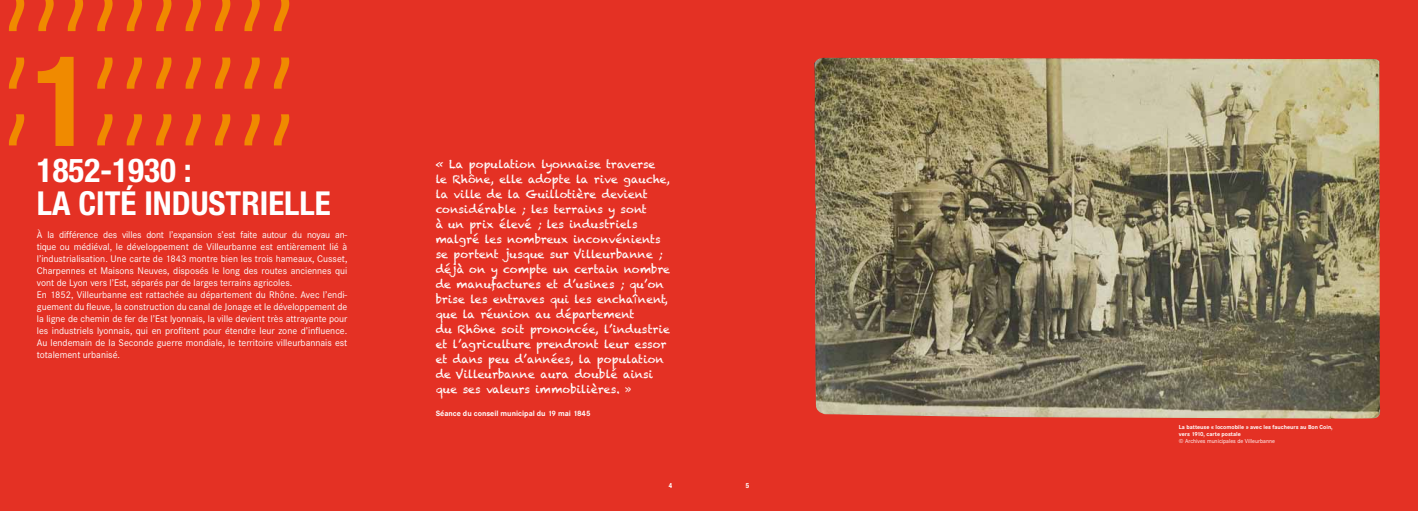
<style>
.page{position:relative;width:1418px;height:511px;background:#fff}
.page>*{position:absolute;margin:0;border:0;box-sizing:border-box;transform-origin:0 0}
.t1{font:700 condensed 125.7px "Helvetica Neue";color:#f08a00}
.t2{font:700 condensed 33px/33px "Helvetica Neue";color:#fff}
.t3{font:11px/15px "Chalkduster";color:#fff}
.t4{font:10px/12px "Corporate S";color:#fff}
.t5{font:700 8px "Corporate S";color:#fff}
.t6{font:700 condensed 7px "Helvetica Neue";color:#fff}
.t7{font:700 6px/7.2px "Corporate S";color:#fff}
.t8{font:6px "Corporate S";color:#fff}
</style>
<div class="page">
<div style="left:0;top:0;width:709px;height:510px;background:#e43124"></div>
<div style="left:709px;top:0;width:708px;height:510px;background:#e43124"></div>
<img style="left:814px;top:58px;width:566px;height:360px">
<svg style="left:9px;top:57px;width:15px;height:32px"></svg>
<svg style="left:97px;top:57px;width:16px;height:32px"></svg>
<svg style="left:127px;top:57px;width:15px;height:32px"></svg>
<svg style="left:156px;top:57px;width:15px;height:32px"></svg>
<svg style="left:185px;top:57px;width:16px;height:32px"></svg>
<svg style="left:215px;top:57px;width:15px;height:32px"></svg>
<svg style="left:244px;top:57px;width:16px;height:32px"></svg>
<svg style="left:274px;top:57px;width:15px;height:32px"></svg>
<svg style="left:9px;top:0;width:15px;height:31px"></svg>
<svg style="left:38px;top:0;width:16px;height:31px"></svg>
<svg style="left:68px;top:0;width:15px;height:31px"></svg>
<svg style="left:97px;top:0;width:16px;height:31px"></svg>
<svg style="left:127px;top:0;width:15px;height:31px"></svg>
<svg style="left:156px;top:0;width:15px;height:31px"></svg>
<svg style="left:185px;top:0;width:16px;height:31px"></svg>
<svg style="left:215px;top:0;width:15px;height:31px"></svg>
<svg style="left:244px;top:0;width:16px;height:31px"></svg>
<svg style="left:274px;top:0;width:15px;height:31px"></svg>
<svg style="left:9px;top:114px;width:15px;height:31px"></svg>
<svg style="left:97px;top:114px;width:16px;height:31px"></svg>
<svg style="left:127px;top:114px;width:15px;height:31px"></svg>
<svg style="left:156px;top:114px;width:15px;height:31px"></svg>
<svg style="left:185px;top:114px;width:16px;height:31px"></svg>
<svg style="left:215px;top:114px;width:15px;height:31px"></svg>
<svg style="left:244px;top:114px;width:16px;height:31px"></svg>
<svg style="left:274px;top:114px;width:15px;height:31px"></svg>
<h1 class="t1" style="left:33px;top:25px;width:62px">1</h1>
<h2 class="t2" style="left:37px;top:153px;width:156px">1852-1930 :<br>LA CITÉ</h2>
<h2 class="t2" style="left:144px;top:186px;width:17px">INDUSTRIELLE</h2>
<p class="t4" style="left:37px;top:229px;width:312px">À la différence des villes dont l’expansion s’est faite autour du noyau an&shy;tique ou médiéval, le développement de Villeurbanne est entièrement lié à l’industrialisation. Une carte de 1843 montre bien les trois hameaux, Cusset, Charpennes et Maisons Neuves, disposés le long des routes anciennes qui vont de Lyon vers l’Est, séparés par de larges terrains agricoles.<br>En 1852, Villeurbanne est rattachée au département du Rhône. Avec l’endi&shy;guement du fleuve, la construction du canal de Jonage et le développement de la ligne de chemin de fer de l’Est lyonnais, la ville devient très attrayante pour les industriels lyonnais, qui en profitent pour étendre leur zone d’influence.<br>Au lendemain de la Seconde guerre mondiale, le territoire villeurbannais est totalement urbanisé.</p>
<p class="t3" style="left:436px;top:156px;width:236px">« La population lyonnaise traverse<br>le Rhône, elle adopte la rive gauche, la ville de la Guillotière devient considérable ; les terrains y sont<br>à un prix élevé ; les industriels malgré les nombreux inconvénients se portent jusque sur Villeurbanne ; déjà on y compte un certain nombre de manufactures et d’usines ; qu’on brise les entraves qui les enchaînent, que la réunion au département<br>du Rhône soit prononcée, l’industrie et l’agriculture prendront leur essor et dans peu d’années, la population de Villeurbanne aura doublé ainsi que ses valeurs immobilières. »</p>
<p class="t5" style="left:436px;top:408px;width:156px">Séance du conseil municipal du 19 mai 1845</p>
<p class="t6" style="left:668px;top:481px;width:5px">4</p>
<p class="t6" style="left:746px;top:481px;width:5px">5</p>
<p class="t7" style="left:1178px;top:423px;width:155px">La batteuse « locomobile » avec les faucheurs au Bon Coin, vers 1910, carte postale</p>
<p class="t8" style="left:1178px;top:437px;width:98px">© Archives municipales de Villeurbanne</p>
</div>
